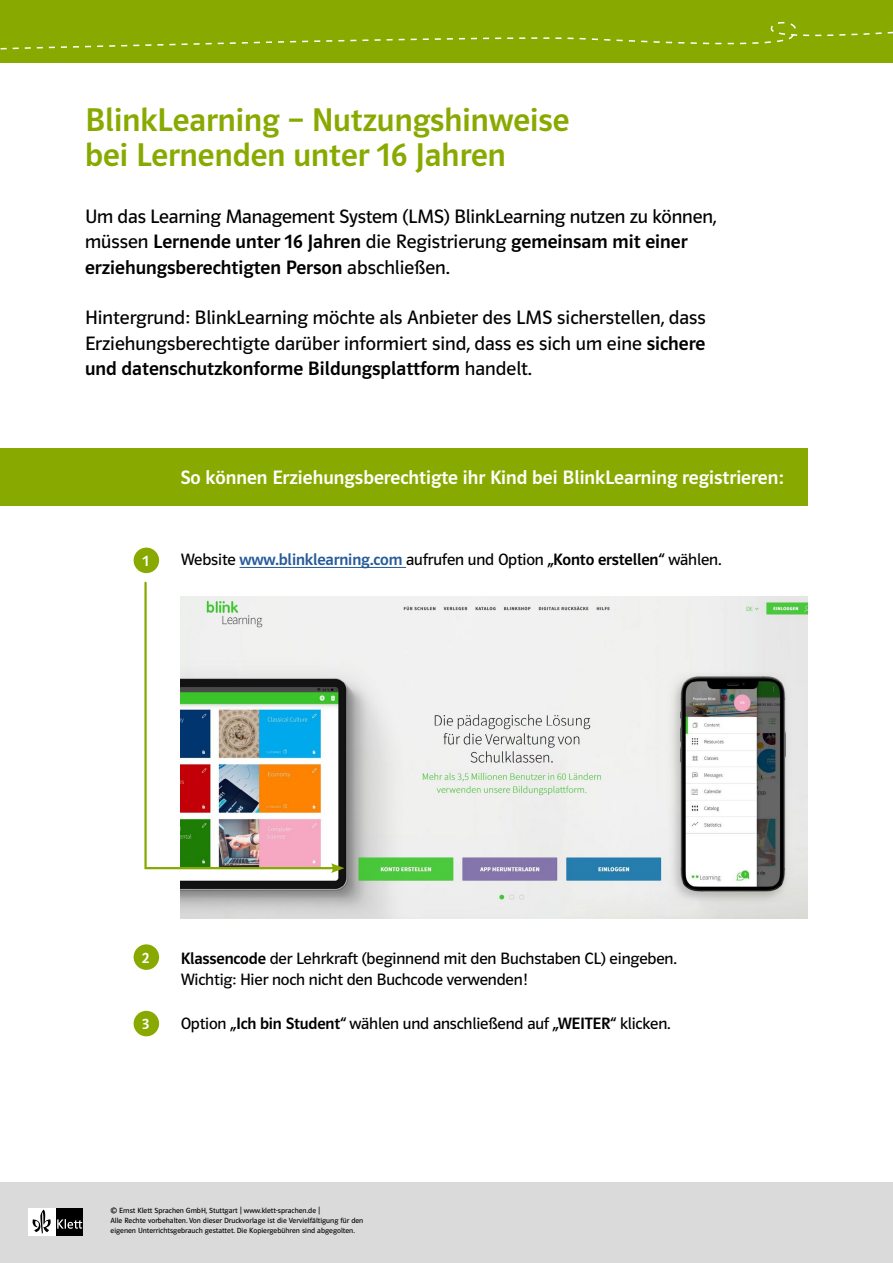
<style>
.page{position:relative;width:893px;height:1263px;background:#fff}
.page>*{position:absolute;margin:0;border:0;box-sizing:border-box;transform-origin:0 0}
.t1{font:500 33px/34.5px "Polo CEF";color:#8a0}
.t2{font:19.5px/25.3px "Polo CEF";letter-spacing:-.01em;color:#000}
.t3{font:500 19.5px "Polo CEF";color:#fff}
.t4{font:16.5px/21.5px "Polo CEF";letter-spacing:-.01em;color:#000}
.t5{font:500 15px "Polo CEF";color:#fff}
.t6{font:7.5px/10.1px "Polo CEF";color:#000}
.s1{font-weight:500}
.s2{font-weight:500;color:#275b9b}
</style>
<div class="page">
<div style="left:0;top:1182px;width:893px;height:81px;background:#dadada"></div>
<div style="left:56px;top:1208px;width:27px;height:27px;background:#000"></div>
<div style="left:28px;top:1208px;width:28px;height:27px;background:#fff"></div>
<svg style="left:57px;top:1219px;width:25px;height:10px"></svg>
<svg style="left:33px;top:1210px;width:18px;height:24px"></svg>
<div style="left:0;top:0;width:893px;height:62px;background:#8a0"></div>
<svg style="left:0;top:21px;width:893px;height:29px"></svg>
<div style="left:159px;top:448px;width:649px;height:57px;background:#8a0"></div>
<hr style="left:240px;top:567px;width:166px;height:1px;background:#275b9b">
<div style="left:0;top:448px;width:166px;height:57px;background:#8a0"></div>
<div style="left:134px;top:548px;width:25px;height:25px;background:#8a0;border-radius:50%"></div>
<div style="left:134px;top:944px;width:25px;height:26px;background:#8a0;border-radius:50%"></div>
<div style="left:134px;top:1011px;width:25px;height:25px;background:#8a0;border-radius:50%"></div>
<img style="left:181px;top:597px;width:627px;height:321px">
<svg style="left:144px;top:581px;width:193px;height:289px"></svg>
<svg style="left:331px;top:863px;width:13px;height:10px"></svg>
<h1 class="t1" style="left:85px;top:103px;width:486px">BlinkLearning – Nutzungshinweise bei Lernenden unter 16 Jahren</h1>
<p class="t2" style="left:85px;top:204px;width:633px">Um das Learning Management System (LMS) BlinkLearning nutzen zu können, müssen <span class="s1">Lernende unter 16 Jahren</span> die Registrierung <span class="s1">gemeinsam mit einer erziehungsberechtigten Person</span> abschließen.</p>
<p class="t2" style="left:85px;top:306px;width:622px;text-align:justify">Hintergrund: BlinkLearning möchte als Anbieter des LMS sicherstellen, dass Erziehungsberechtigte darüber informiert sind, dass es sich um eine <span class="s1">sichere und datenschutzkonforme Bildungsplattform</span> handelt.</p>
<p class="t5" style="left:142px;top:552px;width:8px">1</p>
<p class="t3" style="left:180px;top:466px;width:605px">So können Erziehungsberechtigte ihr Kind bei BlinkLearning registrieren:</p>
<p class="t4" style="left:181px;top:549px;width:542px">Website <span class="s2">www.blinklearning.com</span> aufrufen und Option <span class="s1">„Konto erstellen“</span> wählen.</p>
<p class="t5" style="left:142px;top:949px;width:9px">2</p>
<p class="t5" style="left:142px;top:1015px;width:9px">3</p>
<p class="t4" style="left:181px;top:948px;width:498px"><span class="s1">Klassencode</span> der Lehrkraft (beginnend mit den Buchstaben CL) eingeben.<br>Wichtig: Hier noch nicht den Buchcode verwenden!</p>
<p class="t4" style="left:181px;top:1013px;width:491px">Option <span class="s1">„Ich bin Student“</span> wählen und anschließend auf <span class="s1">„WEITER“</span> klicken.</p>
<p class="t6" style="left:111px;top:1206px;width:254px">© Ernst Klett Sprachen GmbH, Stuttgart | www.klett-sprachen.de |<br>Alle Rechte vorbehalten. Von dieser Druckvorlage ist die Vervielfältigung für den eigenen Unterrichtsgebrauch gestattet. Die Kopiergebühren sind abgegolten.</p>
</div>
